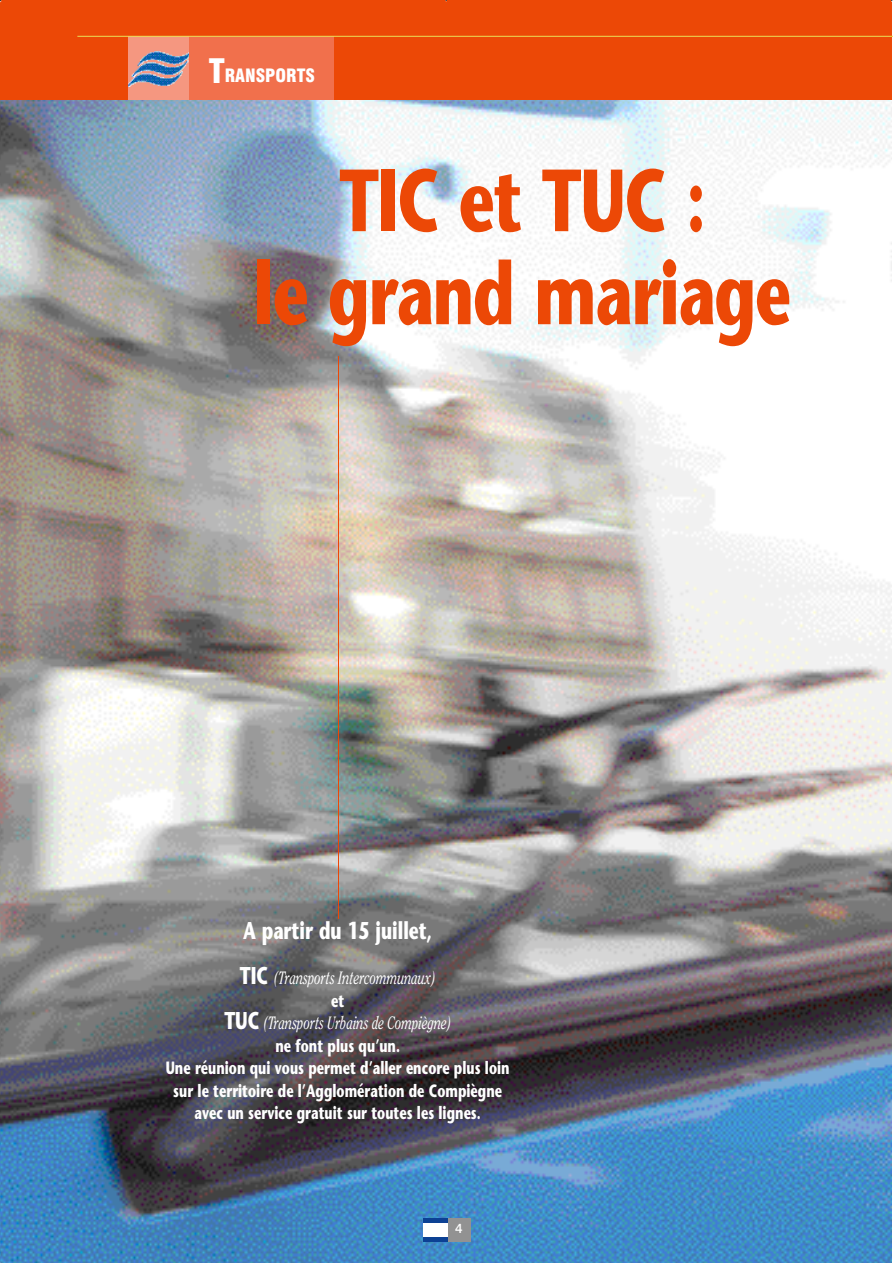
<style>
.page{position:relative;width:893px;height:1263px;background:#fff}
.page>*{position:absolute;margin:0;border:0;box-sizing:border-box;transform-origin:0 0}
.t1{font:700 88.05px/93px "Stone Sans";letter-spacing:-.02em;color:#ec4806;text-align:center;scale:.71 1}
.t2{font:700 24.3px "Stone Sans";color:#fff;scale:.71 1}
.t3{font:900 condensed 18px "Swiss 721 BT";color:#fff}
.t4{font:700 17.85px/22.4px "Stone Sans";color:#fff;text-align:center;scale:.71 1}
.t5{font:italic 17.85px "Clearface";color:#fff;scale:.71 1}
.t6{font:500 13.5px "Swiss 721 BT";color:#fff}
.s1{font-size:32.85px}
.s2{font-family:"Stone Sans";font-weight:700;font-style:normal;font-size:24.3px}
</style>
<div class="page">
<img style="left:0;top:100px;width:892px;height:1163px">
<div style="left:447px;top:1218px;width:23px;height:23px;background:#929292"></div>
<div style="left:423px;top:1218px;width:24px;height:23px;background:#0c4194"></div>
<img style="left:423px;top:1223px;width:24px;height:13px">
<div style="left:0;top:0;width:892px;height:100px;background:#ec4806"></div>
<div style="left:128px;top:36px;width:64px;height:64px;background:#f59780"></div>
<img style="left:128px;top:50px;width:62px;height:36px">
<div style="left:190px;top:36px;width:144px;height:64px;background:#f1704c"></div>
<hr style="left:77px;top:36px;width:816px;height:1px;background:#eadf56">
<hr style="left:338px;top:356px;width:1px;height:563px;background:#ec4806">
<p class="t3" style="left:209px;top:68px;width:107px"><span class="s1">T</span>RANSPORTS</p>
<h1 class="t1" style="left:254px;top:163px;width:758px">TIC et TUC :<br>le grand mariage</h1>
<h2 class="t2" style="left:243px;top:921px;width:268px">A partir du 15 juillet,</h2>
<p class="t5" style="left:240px;top:971px;width:277px"><span class="s2">TIC</span> (Transports Intercommunaux)</p>
<p class="t4" style="left:331px;top:991px;width:20px">et</p>
<p class="t5" style="left:224px;top:1015px;width:321px"><span class="s2">TUC</span> (Transports Urbains de Compiègne)</p>
<p class="t4" style="left:166px;top:1036px;width:486px">ne font plus qu’un.<br>Une réunion qui vous permet d’aller encore plus loin sur le territoire de l’Agglomération de Compiègne avec un service gratuit sur toutes les lignes.</p>
<p class="t6" style="left:455px;top:1220px;width:9px">4</p>
</div>
